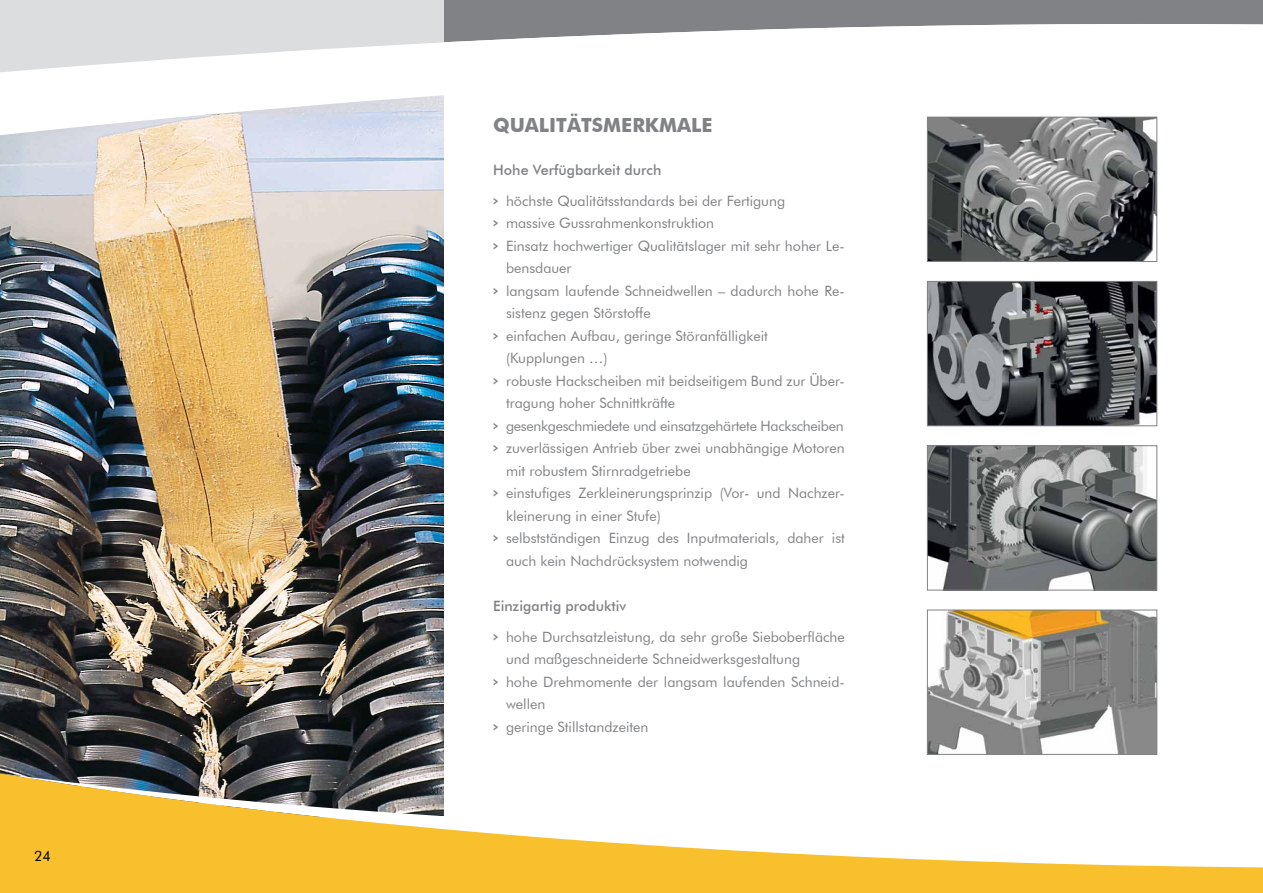
<style>
.page{position:relative;width:1263px;height:893px;background:#fff}
.page>*{position:absolute;margin:0;border:0;box-sizing:border-box;transform-origin:0 0}
.t1{font:700 19.5px "Futura BT";color:#808285}
.t2{font:14.25px/31px "Futura BT";color:#808285}
.t3{font:14.25px "Futura BT";letter-spacing:-.02em;color:#808285}
.t4{font:14.25px "Futura BT";color:#000}
.s1{font-weight:500}
.s2{font-family:"Agency FB";font-weight:700}
</style>
<div class="page">
<img style="left:929px;top:136px;width:226px;height:124px">
<div style="left:927px;top:117px;width:230px;height:145px;border:1px solid #808285"></div>
<img style="left:929px;top:283px;width:226px;height:141px">
<div style="left:927px;top:281px;width:230px;height:145px;border:1px solid #808285"></div>
<img style="left:929px;top:447px;width:226px;height:141px">
<div style="left:927px;top:445px;width:230px;height:145px;border:1px solid #808285"></div>
<img style="left:929px;top:612px;width:226px;height:141px">
<div style="left:927px;top:610px;width:230px;height:145px;border:1px solid #808285"></div>
<img style="left:0;top:136px;width:444px;height:620px">
<img style="left:0;top:756px;width:444px;height:17px">
<svg style="left:0;top:2px;width:1263px;height:134px"></svg>
<svg style="left:0;top:773px;width:1263px;height:120px"></svg>
<p class="t4" style="left:34px;top:847px;width:18px">24</p>
<h1 class="t1" style="left:493px;top:113px;width:221px">QUALITÄTSMERKMALE</h1>
<p class="t2" style="left:493px;top:154px;width:293px"><span class="s1">Hohe Verfügbarkeit durch<br></span><span class="s2">&gt;</span> höchste Qualitätsstandards bei der Fertigung</p>
<p class="t2" style="left:493px;top:207px;width:222px"><span class="s2">&gt;</span> massive Gussrahmenkonstruktion</p>
<p class="t2" style="left:493px;top:230px;width:353px"><span class="s2">&gt;</span> Einsatz hochwertiger Qualitätslager mit sehr hoher Le-</p>
<p class="t2" style="left:506px;top:252px;width:67px">bensdauer</p>
<p class="t2" style="left:493px;top:275px;width:353px"><span class="s2">&gt;</span> langsam laufende Schneidwellen – dadurch hohe Re-</p>
<p class="t2" style="left:506px;top:297px;width:146px">sistenz gegen Störstoffe</p>
<p class="t2" style="left:493px;top:320px;width:276px"><span class="s2">&gt;</span> einfachen Aufbau, geringe Störanfälligkeit</p>
<p class="t2" style="left:506px;top:342px;width:103px">(Kupplungen …)</p>
<p class="t2" style="left:493px;top:365px;width:353px"><span class="s2">&gt;</span> robuste Hackscheiben mit beidseitigem Bund zur Über-</p>
<p class="t2" style="left:506px;top:387px;width:171px">tragung hoher Schnittkräfte</p>
<p class="t3" style="left:493px;top:417px;width:352px"><span class="s2">&gt;</span> gesenkgeschmiedete und einsatzgehärtete Hackscheiben</p>
<p class="t2" style="left:493px;top:432px;width:353px"><span class="s2">&gt;</span> zuverlässigen Antrieb über zwei unabhängige Motoren</p>
<p class="t2" style="left:506px;top:455px;width:186px">mit robustem Stirnradgetriebe</p>
<p class="t2" style="left:493px;top:477px;width:353px"><span class="s2">&gt;</span> einstufiges Zerkleinerungsprinzip (Vor- und Nachzer-</p>
<p class="t2" style="left:506px;top:500px;width:156px">kleinerung in einer Stufe)</p>
<p class="t2" style="left:493px;top:522px;width:353px"><span class="s2">&gt;</span> selbstständigen Einzug des Inputmaterials, daher ist</p>
<p class="t2" style="left:506px;top:545px;width:244px">auch kein Nachdrücksystem notwendig</p>
<p class="t2" style="left:493px;top:590px;width:353px"><span class="s1">Einzigartig produktiv<br></span><span class="s2">&gt;</span> hohe Durchsatzleistung, da sehr große Sieboberfläche</p>
<p class="t2" style="left:506px;top:643px;width:296px">und maßgeschneiderte Schneidwerksgestaltung</p>
<p class="t2" style="left:493px;top:666px;width:353px"><span class="s2">&gt;</span> hohe Drehmomente der langsam laufenden Schneid-</p>
<p class="t2" style="left:506px;top:688px;width:41px">wellen</p>
<p class="t2" style="left:493px;top:711px;width:157px"><span class="s2">&gt;</span> geringe Stillstandzeiten</p>
</div>
